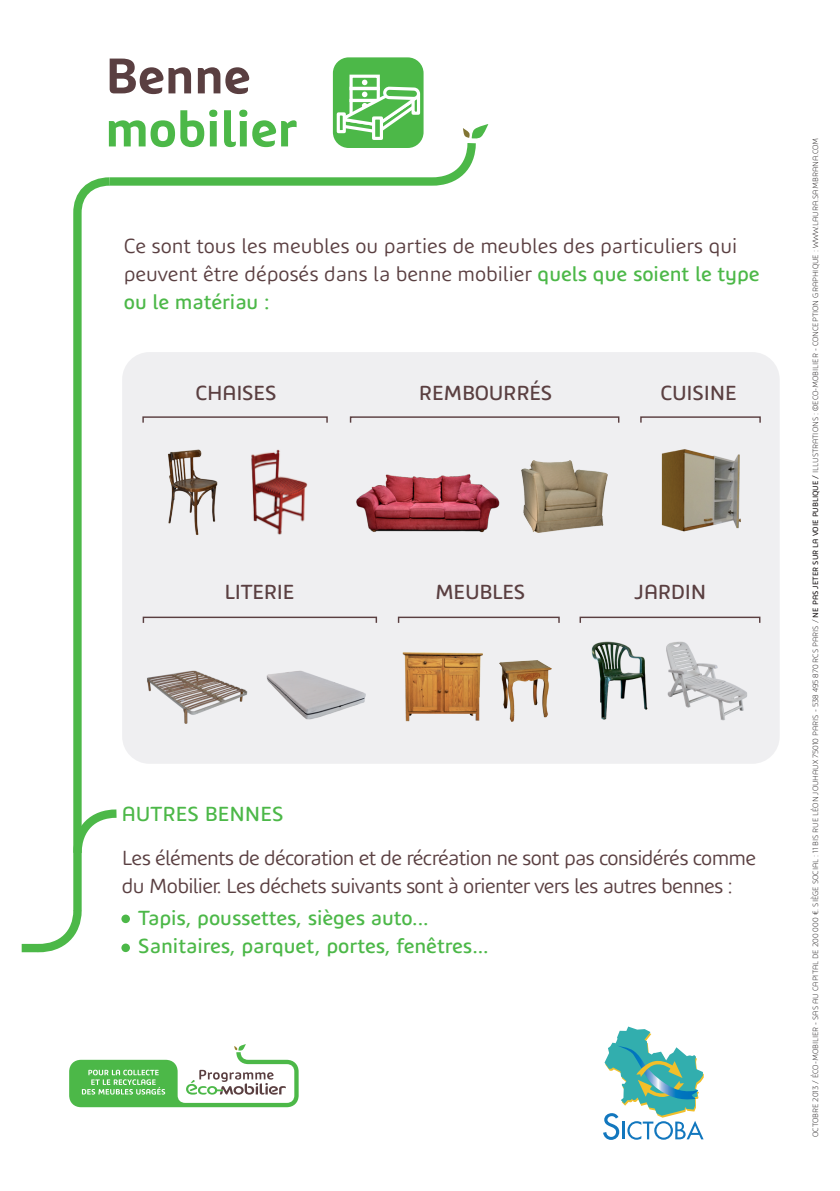
<style>
.page{position:relative;width:840px;height:1191px;background:#fff}
.page>*{position:absolute;margin:0;border:0;box-sizing:border-box;transform-origin:0 0}
.t1{font:700 57px/53px "Ecomob";color:#4cb848}
.t2{font:23.2px/27.8px "Ecomob";color:#5a3f41}
.t3{font:23.2px/27.8px "Ecomob";letter-spacing:-.03em;color:#5a3f41}
.t4{font:500 23.2px/27.8px "Ecomob";color:#4cb848}
.t5{font:500 23.2px "Ecomob";letter-spacing:-.01em;color:#5a3f41}
.t6{font:300 8.6px "Ecomob";color:#231f20}
.s1{color:#5a3f41}
.s2{font-weight:500;color:#4cb848}
.s3{font-weight:500}
</style>
<div class="page">
<div style="left:334px;top:58px;width:88px;height:89px;background:#4cb848;border-radius:15px"></div>
<div style="left:333px;top:57px;width:90px;height:91px;border:2px solid #4cb848;border-radius:15px"></div>
<div style="left:349px;top:75px;width:30px;height:15px;border:3px solid #fff"></div>
<svg style="left:22px;top:80px;width:466px;height:873px"></svg>
<div style="left:121px;top:943px;width:9px;height:9px;background:#4cb848;border-radius:50%"></div>
<div style="left:122px;top:352px;width:657px;height:412px;background:#ececee;border-radius:27px"></div>
<img style="left:251px;top:449px;width:57px;height:86px">
<img style="left:168px;top:449px;width:50px;height:86px">
<img style="left:661px;top:449px;width:80px;height:83px">
<img style="left:356px;top:474px;width:144px;height:59px">
<img style="left:521px;top:460px;width:86px;height:72px">
<div style="left:142px;top:416px;width:185px;height:7px;border:1px solid #5a3f41"></div>
<div style="left:349px;top:416px;width:270px;height:7px;border:1px solid #5a3f41"></div>
<div style="left:640px;top:416px;width:120px;height:7px;border:1px solid #5a3f41"></div>
<img style="left:147px;top:670px;width:101px;height:54px">
<img style="left:591px;top:641px;width:56px;height:79px">
<img style="left:266px;top:671px;width:100px;height:49px">
<img style="left:666px;top:642px;width:81px;height:79px">
<img style="left:402px;top:652px;width:81px;height:69px">
<img style="left:499px;top:660px;width:52px;height:61px">
<div style="left:143px;top:616px;width:234px;height:7px;border:1px solid #5a3f41"></div>
<div style="left:397px;top:616px;width:162px;height:7px;border:1px solid #5a3f41"></div>
<div style="left:579px;top:616px;width:181px;height:7px;border:1px solid #5a3f41"></div>
<svg style="left:69px;top:1044px;width:229px;height:63px"></svg>
<svg style="left:603px;top:1026px;width:100px;height:113px"></svg>
<p class="t1" style="left:105px;top:48px;width:193px"><span class="s1">Benne </span>mobilier</p>
<p class="t2" style="left:124px;top:231px;width:637px">Ce sont tous les meubles ou parties de meubles des particuliers qui peuvent être déposés dans la benne mobilier <span class="s2">quels que soient le type ou le matériau :</span></p>
<p class="t5" style="left:195px;top:381px;width:82px">CHAISES</p>
<p class="t5" style="left:418px;top:381px;width:135px">REMBOURRÉS</p>
<p class="t5" style="left:660px;top:381px;width:78px">CUISINE</p>
<p class="t5" style="left:224px;top:579px;width:71px">LITERIE</p>
<p class="t5" style="left:435px;top:579px;width:92px">MEUBLES</p>
<p class="t5" style="left:634px;top:579px;width:73px">JARDIN</p>
<p class="t4" style="left:122px;top:799px;width:163px">AUTRES BENNES</p>
<p class="t3" style="left:122px;top:843px;width:635px">Les éléments de décoration et de récréation ne sont pas considérés comme du Mobilier. Les déchets suivants sont à orienter vers les autres bennes :</p>
<p class="t4" style="left:138px;top:903px;width:352px">Tapis, poussettes, sièges auto...<br>Sanitaires, parquet, portes, fenêtres...</p>
<p class="t6" style="left:810px;top:1137px;width:1001px;rotate:-90deg">OCTOBRE 2013 / ÉCO-MOBILIER - SAS AU CAPITAL DE 200 000 €. SIÈGE SOCIAL : 11 BIS RUE LÉON JOUHAUX 75010 PARIS - 538 495 870 RCS PARIS / <span class="s3">NE PAS JETER SUR LA VOIE PUBLIQUE /</span> ILLUSTRATIONS : ©ECO-MOBILIER - CONCEPTION GRAPHIQUE : WWW.LAURA.SAMBRANA.COM</p>
</div>
